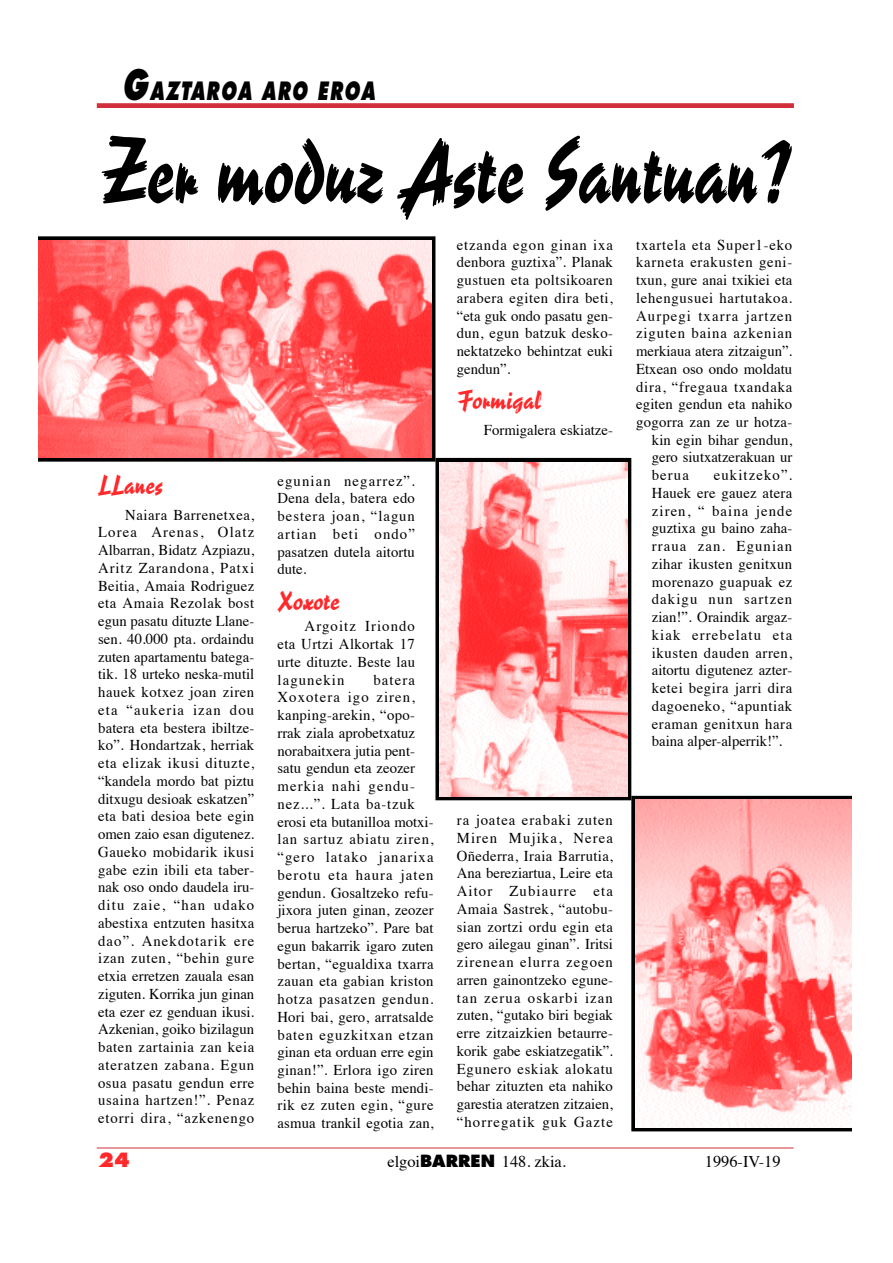
<style>
.page{position:relative;width:893px;height:1263px;background:#fff}
.page>*{position:absolute;margin:0;border:0;box-sizing:border-box;transform-origin:0 0}
.t1{font:84.6px "Reporter Two";color:#000;scale:.95 1}
.t2{font:24.6px "Reporter Two";color:#ff282a;scale:1.1 1}
.t3{font:italic 800 24.6px "Futura";letter-spacing:.085em;color:#000;scale:.7 1}
.t4{font:800 19.05px "Futura";color:#ff282a}
.t5{font:16.35px "Times";color:#000}
.t6{font:15px/17.7px "Times";letter-spacing:.02em;color:#000;text-align:justify}
.t7{font:15px "Times";color:#000}
.t8{font:15px "Times";letter-spacing:.05em;color:#000}
.t9{font:15px "Times";letter-spacing:.045em;color:#000}
.t10{font:15px "Times";letter-spacing:.055em;color:#000}
.t11{font:15px "Times";letter-spacing:.075em;color:#000}
.t12{font:15px "Times";letter-spacing:.06em;color:#000}
.s1{font-size:40.95px}
.s2{font-family:"Futura";font-weight:800}
</style>
<div class="page">
<div style="left:97px;top:103px;width:697px;height:5px;background:#d12f3c"></div>
<svg style="left:96px;top:1147px;width:698px;height:2px"></svg>
<svg style="left:39px;top:236px;width:396px;height:226px;background:#1f1818"></svg>
<img style="left:39px;top:240px;width:392px;height:218px">
<div style="left:435px;top:458px;width:196px;height:342px;border:4px solid #000"></div>
<img style="left:439px;top:462px;width:188px;height:334px">
<svg style="left:631px;top:796px;width:220px;height:335px;background:#2d2626"></svg>
<img style="left:635px;top:800px;width:216px;height:327px">
<h2 class="t3" style="left:122px;top:80px;width:363px"><span class="s1">G</span>AZTAROA ARO EROA</h2>
<h1 class="t1" style="left:98px;top:138px;width:729px">Zer moduz Aste Santuan?</h1>
<h2 class="t2" style="left:98px;top:475px;width:60px">LLanes</h2>
<p class="t6" style="left:98px;top:507px;width:158px;text-indent:27px">Naiara Barrenetxea, Lorea Arenas, Olatz Albarran, Bidatz Azpiazu, Aritz Zarandona, Patxi Beitia, Amaia Rodriguez eta Amaia Rezolak bost egun pasatu dituzte Llane&shy;sen. 40.000 pta. ordaindu zuten apartamentu batega&shy;tik. 18 urteko neska-mutil hauek kotxez joan ziren eta “aukeria izan dou batera eta bestera ibiltze&shy;ko”. Hondartzak, herriak eta elizak ikusi dituzte, “kandela mordo bat piztu ditxugu desioak eskatzen” eta bati desioa bete egin omen zaio esan digutenez.<br>Gaueko mobidarik ikusi gabe ezin ibili eta taber&shy;nak oso ondo daudela iru&shy;ditu zaie, “han udako abestixa entzuten hasitxa dao”. Anekdotarik ere izan zuten, “behin gure etxia erretzen zauala esan ziguten. Korrika jun ginan eta ezer ez genduan ikusi.<br>Azkenian, goiko bizilagun baten zartainia zan keia ateratzen zabana. Egun osua pasatu gendun erre usaina hartzen!”. Penaz etorri dira, “azkenengo</p>
<p class="t6" style="left:277px;top:473px;width:139px">egunian negarrez”.<br>Dena dela, batera edo bestera joan, “lagun artian beti ondo” pasatzen dutela aitortu dute.</p>
<h2 class="t2" style="left:277px;top:591px;width:58px">Xoxote</h2>
<p class="t6" style="left:277px;top:619px;width:139px;text-indent:27px">Argoitz Iriondo eta Urtzi Alkortak 17 urte dituzte. Beste lau lagunekin</p>
<p class="t6" style="left:277px;top:672px;width:158px;text-align:left;text-indent:96px">batera<br>Xoxotera igo ziren, kanping-arekin, “opo&shy;rrak ziala aprobetxatuz norabaitxera jutia pent&shy;satu gendun eta zeozer merkia nahi gendu&shy;nez...”. Lata ba-tzuk erosi eta butanilloa motxi&shy;lan sartuz abiatu ziren, “gero latako janarixa berotu eta haura jaten gendun. Gosaltzeko refu&shy;jixora juten ginan, zeozer berua hartzeko”. Pare bat egun bakarrik igaro zuten bertan, “egualdixa txarra zauan eta gabian kriston hotza pasatzen gendun.<br>Hori bai, gero, arratsalde baten eguzkitxan etzan ginan eta orduan erre egin ginan!”. Erlora igo ziren behin baina beste mendi&shy;rik ez zuten egin, “gure asmua trankil egotia zan,</p>
<p class="t6" style="left:457px;top:237px;width:158px">etzanda egon ginan ixa denbora guztixa”. Planak gustuen eta poltsikoaren arabera egiten dira beti, “eta guk ondo pasatu gen&shy;dun, egun batzuk desko&shy;nektatzeko behintzat euki gendun”.</p>
<h2 class="t2" style="left:457px;top:390px;width:78px">Formigal</h2>
<p class="t7" style="left:484px;top:423px;width:130px">Formigalera eskiatze-</p>
<p class="t6" style="left:457px;top:813px;width:158px">ra joatea erabaki zuten Miren Mujika, Nerea Oñederra, Iraia Barrutia, Ana bereziartua, Leire eta Aitor Zubiaurre eta Amaia Sastrek, “autobu&shy;sian zortzi ordu egin eta gero ailegau ginan”. Iritsi zirenean elurra zegoen arren gainontzeko egune&shy;tan zerua oskarbi izan zuten, “gutako biri begiak erre zitzaizkien betaurre&shy;korik gabe eskiatzegatik”.<br>Egunero eskiak alokatu behar zituzten eta nahiko garestia ateratzen zitzaien, “horregatik guk Gazte</p>
<p class="t10" style="left:636px;top:238px;width:158px">txartela eta Super1-eko</p>
<p class="t8" style="left:636px;top:256px;width:158px">karneta erakusten geni-</p>
<p class="t7" style="left:636px;top:274px;width:158px">txun, gure anai txikiei eta</p>
<p class="t9" style="left:636px;top:292px;width:157px">lehengusuei hartutakoa.</p>
<p class="t11" style="left:636px;top:309px;width:158px">Aurpegi txarra jartzen</p>
<p class="t12" style="left:636px;top:327px;width:158px">ziguten baina azkenian</p>
<p class="t7" style="left:636px;top:345px;width:158px">merkiaua atera zitzaigun”.</p>
<p class="t7" style="left:636px;top:363px;width:157px">Etxean oso ondo moldatu</p>
<p class="t8" style="left:636px;top:380px;width:158px">dira, “fregaua txandaka</p>
<p class="t6" style="left:636px;top:397px;width:157px">egiten gendun eta nahiko</p>
<p class="t6" style="left:636px;top:414px;width:158px">gogorra zan ze ur hotza-</p>
<p class="t6" style="left:651px;top:432px;width:142px">kin egin bihar gendun,</p>
<p class="t7" style="left:651px;top:451px;width:142px">gero siutxatzerakuan ur</p>
<p class="t6" style="left:651px;top:468px;width:39px">berua</p>
<p class="t6" style="left:651px;top:468px;width:142px;text-indent:62px">eukitzeko”.<br>Hauek ere gauez atera ziren, “ baina jende guztixa gu baino zaha&shy;rraua zan. Egunian zihar ikusten genitxun morenazo guapuak ez dakigu nun sartzen zian!”. Oraindik argaz&shy;kiak errebelatu eta ikusten dauden arren, aitortu digutenez azter&shy;ketei begira jarri dira dagoeneko, “apuntiak eraman genitxun hara baina alper-alperrik!”.</p>
<p class="t4" style="left:98px;top:1151px;width:33px">24</p>
<p class="t5" style="left:387px;top:1155px;width:180px">elgoi<span class="s2">BARREN</span> 148. zkia.</p>
<p class="t5" style="left:704px;top:1155px;width:77px">1996-IV-19</p>
</div>
